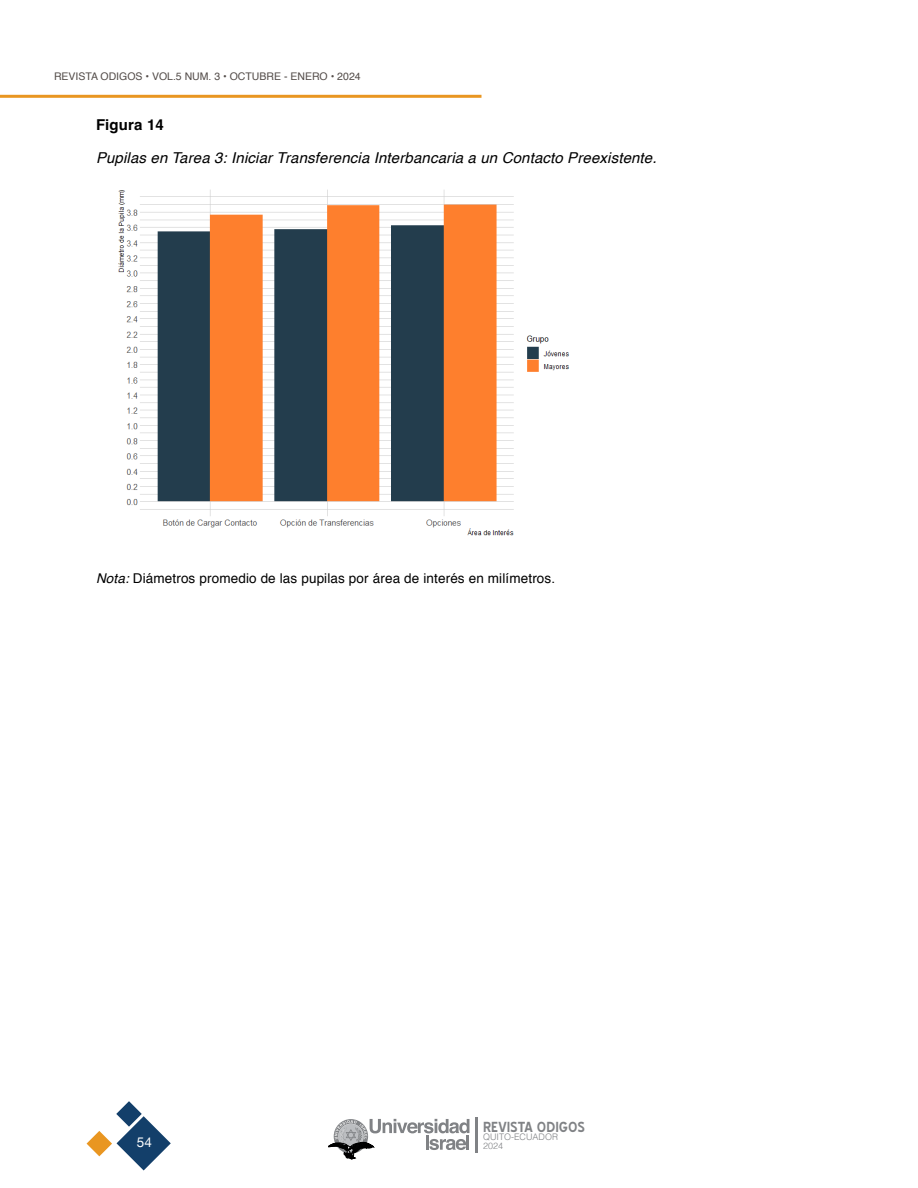
<style>
.page{position:relative;width:918px;height:1188px;background:#fff}
.page>*{position:absolute;margin:0;border:0;box-sizing:border-box;transform-origin:0 0}
.t1{font:italic 15px "Helvetica";letter-spacing:.01em;color:#000}
.t2{font:700 15px "Helvetica";letter-spacing:.01em;color:#000}
.t3{font:700 13.95px "Blue Highway";color:#808285}
.t4{font:13.5px "Helvetica";letter-spacing:.01em;color:#000}
.t5{font:13.5px "Helvetica Neue";color:#fff}
.t6{font:10.5px "Helvetica";color:#524b48}
.t7{font:300 9px "Helvetica";color:#808285}
.s1{font-style:italic}
</style>
<div class="page">
<svg style="left:87px;top:1101px;width:84px;height:69px"></svg>
<hr style="left:0;top:95px;width:482px;height:3px;background:#e99621">
<svg style="left:328px;top:1119px;width:141px;height:40px"></svg>
<hr style="left:475px;top:1117px;width:3px;height:36px;background:#808285">
<img style="left:118px;top:189px;width:451px;height:347px">
<p class="t6" style="left:54px;top:68px;width:308px">REVISTA ODIGOS • VOL.5 NUM. 3 • OCTUBRE - ENERO • 2024</p>
<p class="t2" style="left:96px;top:116px;width:69px">Figura 14</p>
<p class="t1" style="left:96px;top:146px;width:562px">Pupilas en Tarea 3: Iniciar Transferencia Interbancaria a un Contacto Preexistente.</p>
<p class="t4" style="left:96px;top:567px;width:461px"><span class="s1">Nota:</span> Diámetros promedio de las pupilas por área de interés en milímetros.</p>
<p class="t3" style="left:483px;top:1119px;width:104px">REVISTA ODIGOS</p>
<p class="t7" style="left:483px;top:1130px;width:76px">QUITO-ECUADOR</p>
<p class="t5" style="left:137px;top:1132px;width:17px">54</p>
<p class="t7" style="left:483px;top:1139px;width:21px">2024</p>
</div>
